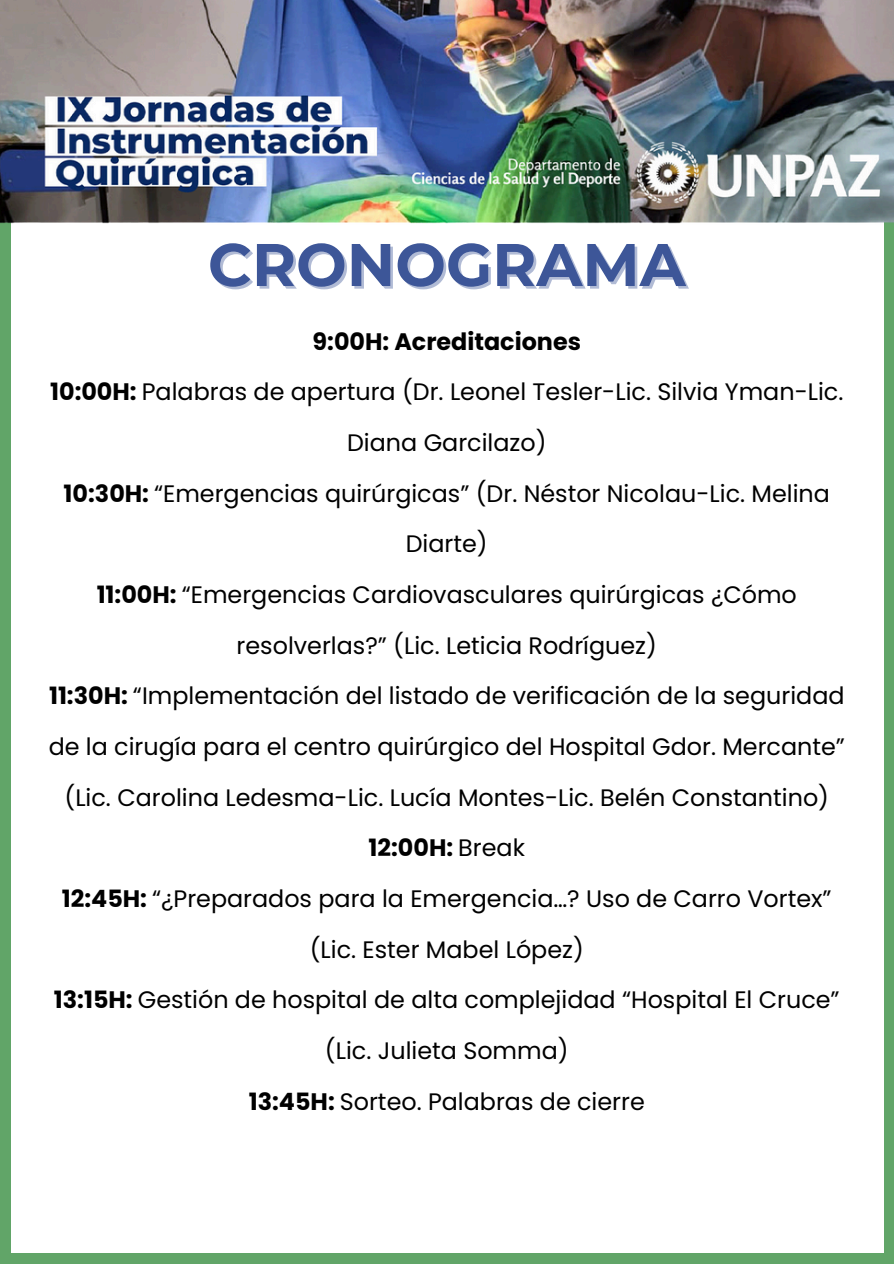
<style>
.page{position:relative;width:894px;height:1264px;background:#fff}
.page>*{position:absolute;margin:0;border:0;box-sizing:border-box;transform-origin:0 0}
.t1{font:700 60px "Montserrat";color:#3d5698}
.t2{font:23.85px/50.7px "Poppins";color:#000;text-align:center}
.t3{font:700 23.85px "Poppins";color:#000}
.s1{font-weight:700}
.s2{font-weight:400}
</style>
<div class="page">
<div style="left:883px;top:213px;width:10px;height:1050px;background:#61a568"></div>
<div style="left:0;top:213px;width:11px;height:1050px;background:#61a568"></div>
<img style="left:0;top:0;width:893px;height:1217px">
<div style="left:0;top:1252px;width:893px;height:11px;background:#61a568"></div>
<p class="t1" style="left:208px;top:228px;width:479px">CRONOGRAMA</p>
<p class="t3" style="left:312px;top:325px;width:270px">9:00H: Acreditaciones</p>
<h1 class="t2" style="left:50px;top:367px;width:794px"><span class="s1">10:00H:</span> Palabras de apertura (Dr. Leonel Tesler-Lic. Silvia Yman-Lic.<br>Diana Garcilazo)</h1>
<p class="t2" style="left:64px;top:468px;width:767px"><span class="s1">10:30H:</span> “Emergencias quirúrgicas” (Dr. Néstor Nicolau-Lic. Melina<br>Diarte)</p>
<p class="t2" style="left:97px;top:569px;width:701px"><span class="s1">11:00H:</span> “Emergencias Cardiovasculares quirúrgicas ¿Cómo resolverlas?” (Lic. Leticia Rodríguez)</p>
<p class="t2" style="left:49px;top:670px;width:797px"><span class="s1">11:30H:</span> “Implementación del listado de verificación de la seguridad de la cirugía para el centro quirúrgico del Hospital Gdor. Mercante” (Lic. Carolina Ledesma-Lic. Lucía Montes-Lic. Belén Constantino)</p>
<p class="t3" style="left:368px;top:831px;width:158px">12:00H: <span class="s2">Break</span></p>
<p class="t2" style="left:62px;top:873px;width:771px"><span class="s1">12:45H:</span> “¿Preparados para la Emergencia…? Uso de Carro Vortex” (Lic. Ester Mabel López)</p>
<p class="t2" style="left:54px;top:974px;width:787px"><span class="s1">13:15H:</span> Gestión de hospital de alta complejidad “Hospital El Cruce” (Lic. Julieta Somma)</p>
<p class="t2" style="left:249px;top:1075px;width:397px"><span class="s1">13:45H:</span> Sorteo. Palabras de cierre</p>
</div>
